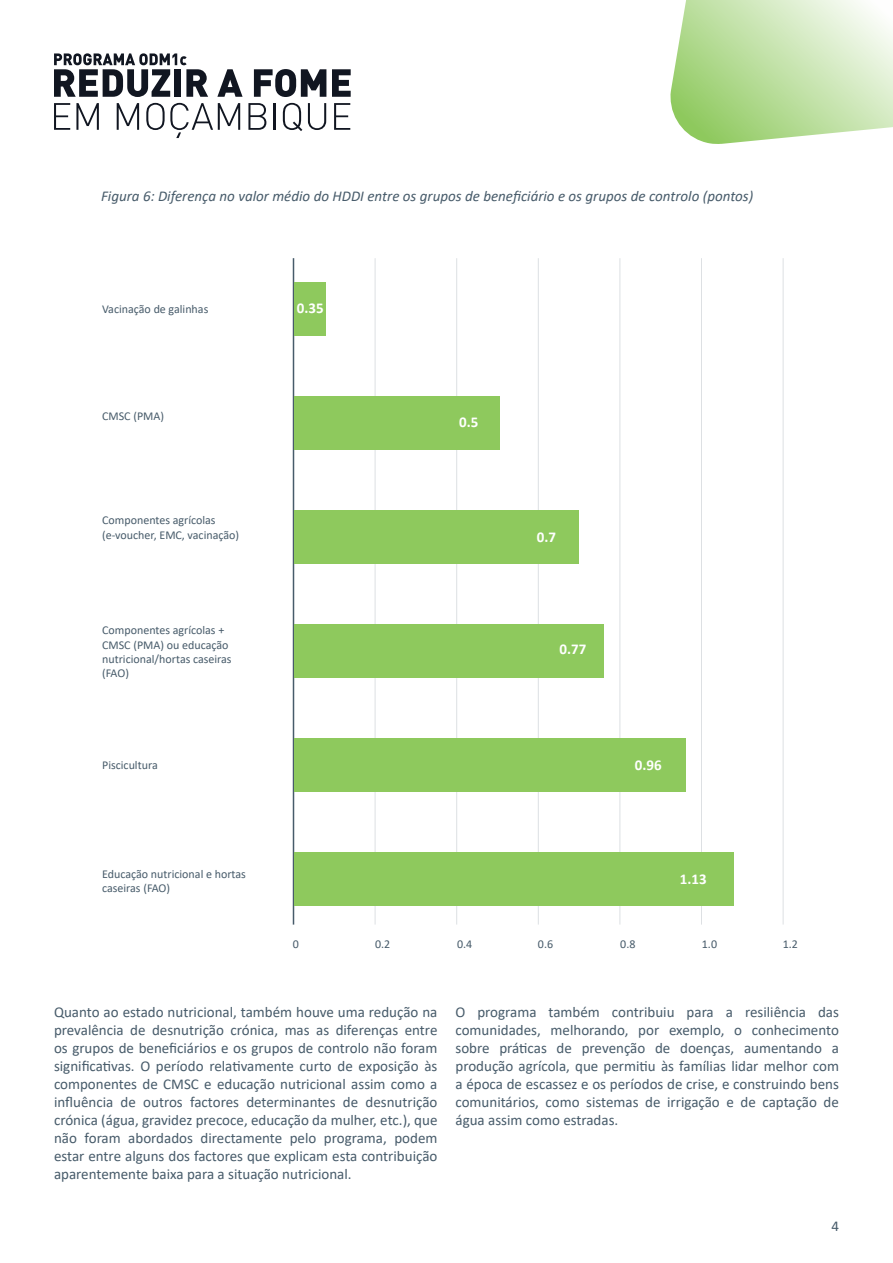
<style>
.page{position:relative;width:893px;height:1263px;background:#fff}
.page>*{position:absolute;margin:0;border:0;box-sizing:border-box;transform-origin:0 0}
.t1{font:15px/18px "Calibri";color:#475b6a;text-align:justify}
.t2{font:italic 15px "Calibri";color:#475b6a}
.t3{font:700 15px "Calibri";color:#fff}
.t4{font:12px/14.4px "Calibri";color:#475b6a}
</style>
<div class="page">
<svg style="left:217px;top:69px;width:26px;height:28px"></svg>
<svg style="left:254px;top:69px;width:72px;height:28px"></svg>
<svg style="left:332px;top:69px;width:19px;height:28px"></svg>
<svg style="left:54px;top:103px;width:16px;height:27px"></svg>
<svg style="left:76px;top:103px;width:23px;height:27px"></svg>
<svg style="left:117px;top:103px;width:22px;height:27px"></svg>
<svg style="left:146px;top:103px;width:94px;height:35px"></svg>
<svg style="left:248px;top:103px;width:18px;height:27px"></svg>
<hr style="left:274px;top:103px;width:2px;height:27px;background:#111621">
<svg style="left:283px;top:103px;width:19px;height:28px"></svg>
<svg style="left:308px;top:103px;width:18px;height:27px"></svg>
<svg style="left:334px;top:103px;width:16px;height:27px"></svg>
<svg style="left:54px;top:53px;width:154px;height:44px"></svg>
<hr style="left:375px;top:258px;width:1px;height:666px;background:#475b6a">
<hr style="left:456px;top:258px;width:1px;height:666px;background:#475b6a">
<hr style="left:538px;top:258px;width:1px;height:666px;background:#475b6a">
<hr style="left:619px;top:258px;width:1px;height:666px;background:#475b6a">
<hr style="left:701px;top:258px;width:1px;height:666px;background:#475b6a">
<hr style="left:783px;top:258px;width:1px;height:666px;background:#475b6a">
<hr style="left:293px;top:258px;width:1px;height:666px;background:#475b6a">
<div style="left:295px;top:283px;width:31px;height:53px;background:#8ec95d"></div>
<div style="left:295px;top:397px;width:205px;height:53px;background:#8ec95d"></div>
<div style="left:295px;top:511px;width:284px;height:53px;background:#8ec95d"></div>
<div style="left:295px;top:625px;width:309px;height:53px;background:#8ec95d"></div>
<div style="left:295px;top:739px;width:391px;height:53px;background:#8ec95d"></div>
<div style="left:295px;top:853px;width:439px;height:53px;background:#8ec95d"></div>
<svg style="left:670px;top:0;width:223px;height:144px;background:#c8e4b1"></svg>
<p class="t2" style="left:101px;top:186px;width:654px">Figura 6: Diferença no valor médio do HDDI entre os grupos de beneficiário e os grupos de controlo (pontos)</p>
<p class="t4" style="left:102px;top:301px;width:108px">Vacinação de galinhas</p>
<p class="t4" style="left:102px;top:408px;width:63px">CMSC (PMA)</p>
<p class="t4" style="left:102px;top:513px;width:139px">Componentes agrícolas (e-voucher, EMC, vacinação)</p>
<p class="t4" style="left:102px;top:623px;width:131px">Componentes agrícolas +<br>CMSC (PMA) ou educação nutricional/hortas caseiras (FAO)</p>
<p class="t4" style="left:102px;top:758px;width:57px">Piscicultura</p>
<p class="t4" style="left:102px;top:866px;width:145px">Educação nutricional e hortas caseiras (FAO)</p>
<p class="t3" style="left:297px;top:298px;width:28px">0.35</p>
<p class="t3" style="left:459px;top:412px;width:21px">0.5</p>
<p class="t3" style="left:537px;top:527px;width:21px">0.7</p>
<p class="t3" style="left:560px;top:639px;width:28px">0.77</p>
<p class="t3" style="left:635px;top:754px;width:28px">0.96</p>
<p class="t3" style="left:680px;top:868px;width:28px">1.13</p>
<p class="t4" style="left:293px;top:937px;width:8px">0</p>
<p class="t4" style="left:375px;top:937px;width:17px">0.2</p>
<p class="t4" style="left:457px;top:937px;width:17px">0.4</p>
<p class="t4" style="left:538px;top:937px;width:17px">0.6</p>
<p class="t4" style="left:620px;top:937px;width:17px">0.8</p>
<p class="t4" style="left:702px;top:937px;width:17px">1.0</p>
<p class="t4" style="left:783px;top:937px;width:17px">1.2</p>
<p class="t1" style="left:54px;top:1002px;width:385px">Quanto ao estado nutricional, também houve uma redução na prevalência de desnutrição crónica, mas as diferenças entre os grupos de beneficiários e os grupos de controlo não foram significativas. O período relativamente curto de exposição às componentes de CMSC e educação nutricional assim como a influência de outros factores determinantes de desnutrição crónica (água, gravidez precoce, educação da mulher, etc.), que não foram abordados directamente pelo programa, podem estar entre alguns dos factores que explicam esta contribuição aparentemente baixa para a situação nutricional.</p>
<p class="t1" style="left:455px;top:1002px;width:385px">O programa também contribuiu para a resiliência das comunidades, melhorando, por exemplo, o conhecimento sobre práticas de prevenção de doenças, aumentando a produção agrícola, que permitiu às famílias lidar melhor com a época de escassez e os períodos de crise, e construindo bens comunitários, como sistemas de irrigação e de captação de água assim como estradas.</p>
<p class="t1" style="left:831px;top:1216px;width:9px">4</p>
</div>
